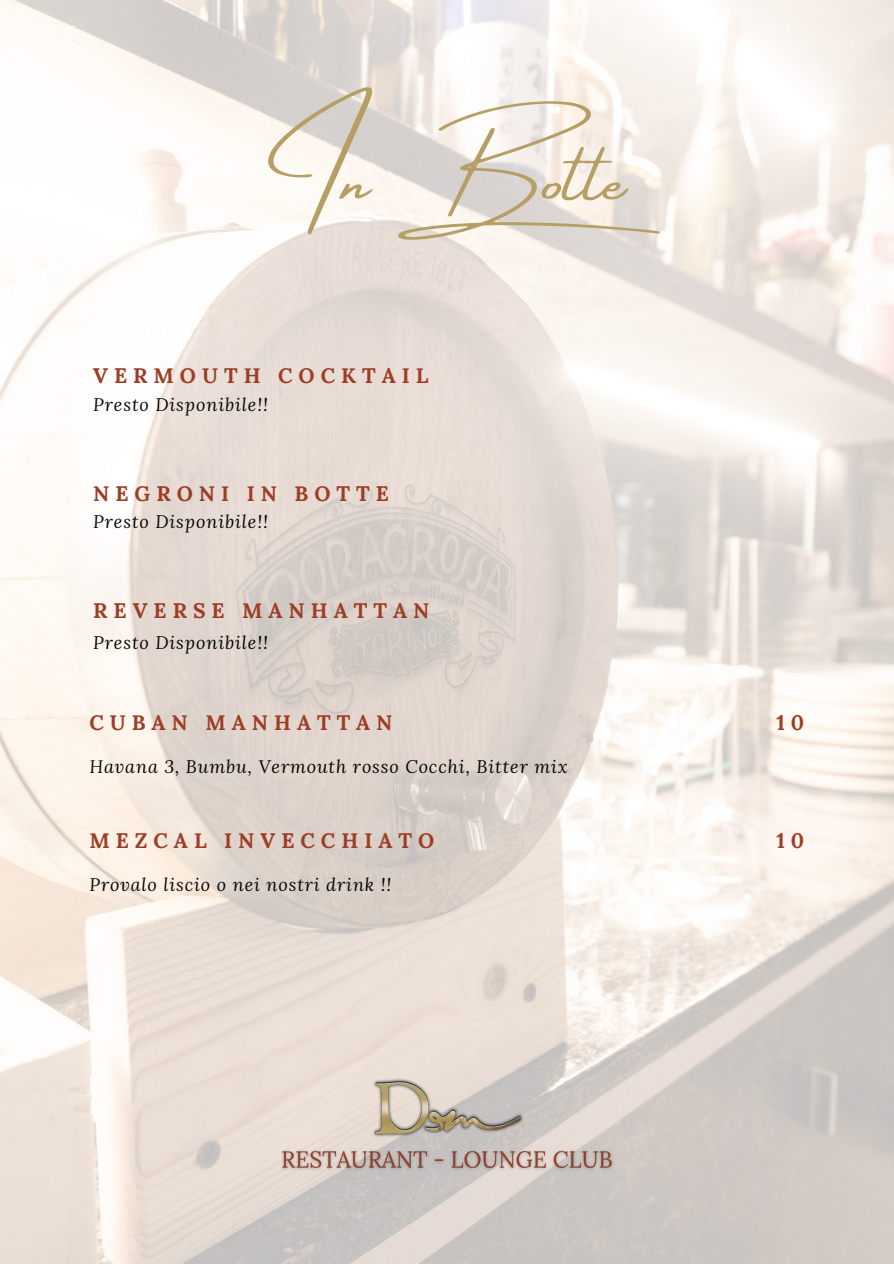
<style>
.page{position:relative;width:894px;height:1264px;background:#fff}
.page>*{position:absolute;margin:0;border:0;box-sizing:border-box;transform-origin:0 0}
.t1{font:75px "Amsterdam Four";color:#b69f65}
.t2{font:700 21px "Lora";letter-spacing:.285em;color:#9d3d25}
.t3{font:italic 18px "Lora";letter-spacing:.05em;color:#070707}
</style>
<div class="page">
<img style="left:0;top:0;width:893px;height:1263px">
<img style="left:359px;top:1071px;width:175px;height:73px">
<img style="left:275px;top:1144px;width:343px;height:31px">
<h2 class="t1" style="left:267px;top:138px;width:393px">In Botte</h2>
<p class="t2" style="left:93px;top:361px;width:337px">VERMOUTH COCKTAIL</p>
<p class="t3" style="left:93px;top:392px;width:176px">Presto Disponibile!!</p>
<h2 class="t2" style="left:93px;top:479px;width:297px">NEGRONI IN BOTTE</h2>
<h1 class="t3" style="left:93px;top:509px;width:176px">Presto Disponibile!!</h1>
<h2 class="t2" style="left:93px;top:596px;width:337px">REVERSE MANHATTAN</h2>
<p class="t3" style="left:93px;top:630px;width:176px">Presto Disponibile!!</p>
<h2 class="t2" style="left:89px;top:708px;width:304px">CUBAN MANHATTAN</h2>
<p class="t3" style="left:89px;top:754px;width:479px">Havana 3, Bumbu, Vermouth rosso Cocchi, Bitter mix</p>
<p class="t2" style="left:776px;top:708px;width:29px">1 0</p>
<p class="t2" style="left:89px;top:826px;width:346px">MEZCAL INVECCHIATO</p>
<p class="t2" style="left:776px;top:826px;width:29px">1 0</p>
<h2 class="t3" style="left:89px;top:872px;width:303px">Provalo liscio o nei nostri drink !!</h2>
</div>
